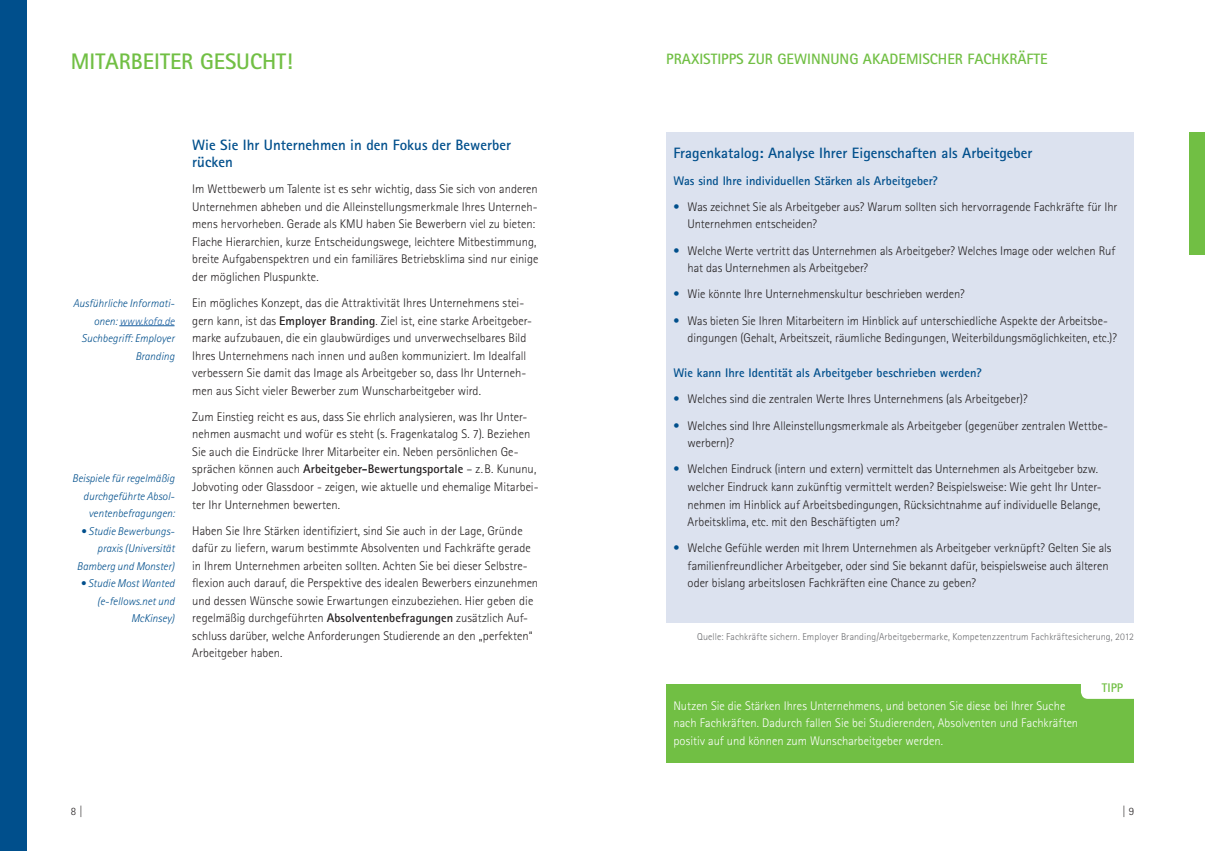
<style>
.page{position:relative;width:1205px;height:851px;background:#fff}
.page>*{position:absolute;margin:0;border:0;box-sizing:border-box;transform-origin:0 0}
.t1{font:700 22.5px "Rotis Sans Serif Pro";color:#71bf44}
.t2{font:700 15px/17.5px "Rotis Sans Serif Pro";color:#004f8c}
.t3{font:700 15px "Rotis Sans Serif Pro";color:#71bf44}
.t4{font:300 12.5px/17.5px "Rotis Sans Serif Pro";color:#231f20}
.t5{font:300 12.5px/17.5px "Rotis Sans Serif Pro";color:#fff}
.t6{font:700 12.5px "Rotis Sans Serif Pro";color:#004f8c}
.t7{font:700 12.5px "Rotis Sans Serif Pro";color:#71bf44}
.t8{font:italic 300 11.25px/17.5px "Rotis Sans Serif Pro";color:#004f8c;text-align:right}
.t9{font:300 11.25px "Rotis Sans Serif Pro";color:#231f20}
.t10{font:300 10px "Rotis Sans Serif Pro";letter-spacing:.01em;color:#6c6d70}
.s1{color:#175d9e}
.s2{font-weight:700}
.s3{color:#004f8c}
</style>
<div class="page">
<div style="left:666px;top:683px;width:468px;height:79px;background:#71bf44"></div>
<div style="left:1081px;top:674px;width:60px;height:24px;background:#fff;border-radius:7px"></div>
<div style="left:666px;top:132px;width:468px;height:490px;background:#dce2ef"></div>
<hr style="left:119px;top:325px;width:56px;height:1px;background:#175d9e">
<div style="left:0;top:0;width:27px;height:850px;background:#004f8c"></div>
<div style="left:1189px;top:132px;width:16px;height:122px;background:#71bf44"></div>
<h1 class="t1" style="left:71px;top:47px;width:224px">MITARBEITER GESUCHT!</h1>
<p class="t3" style="left:666px;top:49px;width:383px">PRAXISTIPPS ZUR GEWINNUNG AKADEMISCHER FACHKRÄFTE</p>
<p class="t8" style="left:73px;top:294px;width:103px">Ausführliche Informati&shy;onen: <span class="s1">www.kofa.de<br></span>Suchbegriff: Employer<br>Branding</p>
<p class="t8" style="left:72px;top:469px;width:104px">Beispiele für regelmäßig durchgeführte Absol&shy;ventenbefragungen:</p>
<p class="t8" style="left:77px;top:522px;width:99px">• Studie Bewerbungs&shy;praxis (Universität<br>Bamberg und Monster)</p>
<p class="t8" style="left:81px;top:575px;width:95px">• Studie Most Wanted (e-fellows.net und<br>McKinsey)</p>
<p class="t2" style="left:192px;top:135px;width:320px">Wie Sie Ihr Unternehmen in den Fokus der Bewerber rücken</p>
<p class="t4" style="left:192px;top:180px;width:348px">Im Wettbewerb um Talente ist es sehr wichtig, dass Sie sich von anderen Unternehmen abheben und die Alleinstellungsmerkmale Ihres Unterneh&shy;mens hervorheben. Gerade als KMU haben Sie Bewerbern viel zu bieten:<br>Flache Hierarchien, kurze Entscheidungswege, leichtere Mitbestimmung, breite Aufgabenspektren und ein familiäres Betriebsklima sind nur einige der möglichen Pluspunkte.</p>
<p class="t4" style="left:192px;top:294px;width:341px">Ein mögliches Konzept, das die Attraktivität Ihres Unternehmens stei&shy;gern kann, ist das <span class="s2">Employer Branding</span>. Ziel ist, eine starke Arbeitgeber&shy;marke aufzubauen, die ein glaubwürdiges und unverwechselbares Bild Ihres Unternehmens nach innen und außen kommuniziert. Im Idealfall verbessern Sie damit das Image als Arbeitgeber so, dass Ihr Unterneh&shy;men aus Sicht vieler Bewerber zum Wunscharbeitgeber wird.</p>
<p class="t4" style="left:192px;top:408px;width:348px">Zum Einstieg reicht es aus, dass Sie ehrlich analysieren, was Ihr Unter&shy;nehmen ausmacht und wofür es steht (s. Fragenkatalog S. 7). Beziehen Sie auch die Eindrücke Ihrer Mitarbeiter ein. Neben persönlichen Ge&shy;sprächen können auch <span class="s2">Arbeitgeber-Bewertungsportale</span> – z. B. Kununu, Jobvoting oder Glassdoor - zeigen, wie aktuelle und ehemalige Mitarbei&shy;ter Ihr Unternehmen bewerten.</p>
<p class="t4" style="left:192px;top:522px;width:347px">Haben Sie Ihre Stärken identifiziert, sind Sie auch in der Lage, Gründe dafür zu liefern, warum bestimmte Absolventen und Fachkräfte gerade in Ihrem Unternehmen arbeiten sollten. Achten Sie bei dieser Selbstre&shy;flexion auch darauf, die Perspektive des idealen Bewerbers einzunehmen und dessen Wünsche sowie Erwartungen einzubeziehen. Hier geben die regelmäßig durchgeführten <span class="s2">Absolventenbefragungen</span> zusätzlich Auf&shy;schluss darüber, welche Anforderungen Studierende an den „perfekten“ Arbeitgeber haben.</p>
<p class="t2" style="left:673px;top:144px;width:361px">Fragenkatalog: Analyse Ihrer Eigenschaften als Arbeitgeber</p>
<p class="t6" style="left:673px;top:172px;width:266px">Was sind Ihre individuellen Stärken als Arbeitgeber?</p>
<p class="t4" style="left:687px;top:198px;width:431px;text-indent:-14px"><span class="s3">•</span> Was zeichnet Sie als Arbeitgeber aus? Warum sollten sich hervorragende Fachkräfte für Ihr<br>Unternehmen entscheiden?</p>
<p class="t4" style="left:687px;top:242px;width:429px;text-indent:-14px"><span class="s3">•</span> Welche Werte vertritt das Unternehmen als Arbeitgeber? Welches Image oder welchen Ruf hat das Unternehmen als Arbeitgeber?</p>
<p class="t4" style="left:673px;top:285px;width:293px"><span class="s3">•</span> Wie könnte Ihre Unternehmenskultur beschrieben werden?</p>
<p class="t4" style="left:687px;top:312px;width:431px;text-indent:-14px"><span class="s3">•</span> Was bieten Sie Ihren Mitarbeitern im Hinblick auf unterschiedliche Aspekte der Arbeitsbe&shy;dingungen (Gehalt, Arbeitszeit, räumliche Bedingungen, Weiterbildungsmöglichkeiten, etc.)?</p>
<p class="t6" style="left:673px;top:365px;width:310px">Wie kann Ihre Identität als Arbeitgeber beschrieben werden?</p>
<p class="t4" style="left:673px;top:390px;width:356px"><span class="s3">•</span> Welches sind die zentralen Werte Ihres Unternehmens (als Arbeitgeber)?</p>
<p class="t4" style="left:687px;top:417px;width:422px;text-indent:-14px"><span class="s3">•</span> Welches sind Ihre Alleinstellungsmerkmale als Arbeitgeber (gegenüber zentralen Wettbe&shy;werbern)?</p>
<p class="t4" style="left:687px;top:460px;width:415px;text-indent:-14px"><span class="s3">•</span> Welchen Eindruck (intern und extern) vermittelt das Unternehmen als Arbeitgeber bzw. welcher Eindruck kann zukünftig vermittelt werden? Beispielsweise: Wie geht Ihr Unter&shy;nehmen im Hinblick auf Arbeitsbedingungen, Rücksichtnahme auf individuelle Belange, Arbeitsklima, etc. mit den Beschäftigten um?</p>
<p class="t4" style="left:687px;top:539px;width:425px;text-indent:-14px"><span class="s3">•</span> Welche Gefühle werden mit Ihrem Unternehmen als Arbeitgeber verknüpft? Gelten Sie als familienfreundlicher Arbeitgeber, oder sind Sie bekannt dafür, beispielsweise auch älteren oder bislang arbeitslosen Fachkräften eine Chance zu geben?</p>
<p class="t10" style="left:697px;top:630px;width:438px">Quelle: Fachkräfte sichern. Employer Branding/Arbeitgebermarke, Kompetenzzentrum Fachkräftesicherung, 2012</p>
<p class="t5" style="left:673px;top:697px;width:406px">Nutzen Sie die Stärken Ihres Unternehmens, und betonen Sie diese bei Ihrer Suche nach Fachkräften. Dadurch fallen Sie bei Studierenden, Absolventen und Fachkräften positiv auf und können zum Wunscharbeitgeber werden.</p>
<p class="t7" style="left:1102px;top:680px;width:23px">TIPP</p>
<p class="t9" style="left:71px;top:804px;width:13px">8 |</p>
<p class="t9" style="left:1122px;top:804px;width:13px">| 9</p>
</div>
